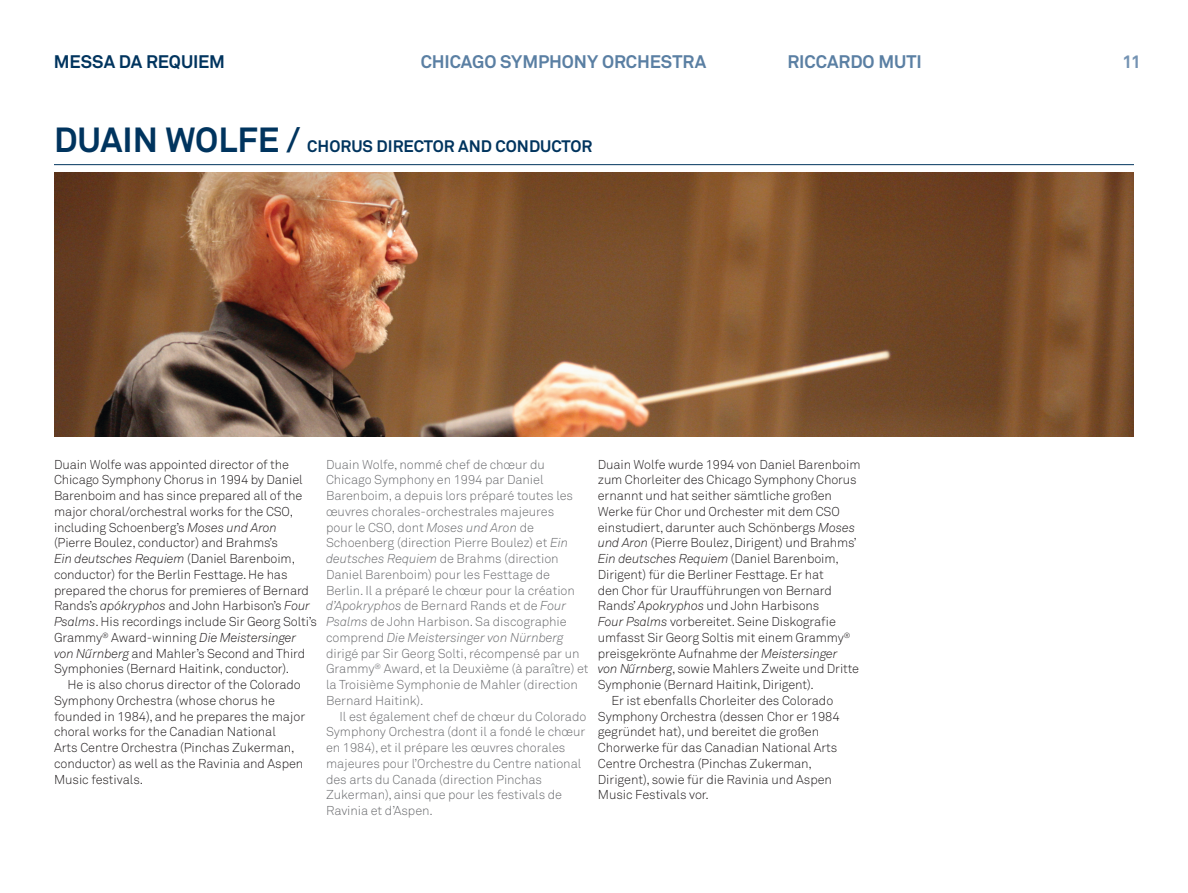
<style>
.page{position:relative;width:1188px;height:893px;background:#fff}
.page>*{position:absolute;margin:0;border:0;box-sizing:border-box;transform-origin:0 0}
.t1{font:700 34.5px "Akkurat";color:#00345e}
.t2{font:700 18px "Akkurat";letter-spacing:-.005em;color:#5a7fa3}
.t3{font:700 18px "Akkurat";color:#00345e}
.t4{font:700 18px "Akkurat";color:#7493b3}
.t5{font:700 16.5px "Akkurat";color:#00345e}
.t6{font:300 12.75px/15.8px "Akkurat";letter-spacing:-.01em;color:#231f20}
.t7{font:300 12.75px/15.8px "Akkurat";letter-spacing:-.005em;color:#6c6d70}
.t8{font:italic 300 12.75px "Akkurat";letter-spacing:-.01em;color:#231f20}
.s1{font-size:34.5px}
.s2{font-style:italic}
.s3{font-style:normal}
</style>
<div class="page">
<hr style="left:54px;top:164px;width:1080px;height:1px;background:#00345e">
<img style="left:55px;top:173px;width:1079px;height:264px">
<h2 class="t3" style="left:54px;top:50px;width:13px">MESSA</h2>
<h2 class="t3" style="left:119px;top:50px;width:40px">DA REQUIEM</h2>
<h2 class="t2" style="left:421px;top:50px;width:287px">CHICAGO SYMPHONY ORCHESTRA</h2>
<h2 class="t2" style="left:787px;top:50px;width:136px">RICCARDO MUTI</h2>
<h2 class="t4" style="left:1122px;top:50px;width:20px">11</h2>
<h1 class="t1" style="left:54px;top:118px;width:44px">DUAIN</h1>
<h1 class="t1" style="left:165px;top:118px;width:52px">WOLFE</h1>
<p class="t5" style="left:287px;top:135px;width:43px"><span class="s1">/</span> CHORUS</p>
<p class="t5" style="left:377px;top:135px;width:22px">DIRECTOR</p>
<p class="t5" style="left:458px;top:135px;width:13px">AND</p>
<p class="t5" style="left:496px;top:135px;width:12px">CONDUCTOR</p>
<p class="t6" style="left:54px;top:456px;width:265px">Duain Wolfe was appointed director of the Chicago Symphony Chorus in 1994 by Daniel Barenboim and has since prepared all of the major choral/orchestral works for the CSO, including Schoenberg’s <span class="s2">Moses und Aron </span>(Pierre Boulez, conductor) and Brahms’s<br><span class="s2">Ein deutsches Requiem</span> (Daniel Barenboim, conductor) for the Berlin Festtage. He has prepared the chorus for premieres of Bernard Rands’s <span class="s2">apókryphos</span> and John Harbison’s <span class="s2">Four Psalms</span>. His recordings include Sir Georg Solti’s Grammy<sup>®</sup> Award-winning <span class="s2">Die Meistersinger von N˝urnberg</span> and Mahler’s Second and Third Symphonies (Bernard Haitink, conductor).</p>
<p class="t6" style="left:54px;top:676px;width:253px;text-indent:14px">He is also chorus director of the Colorado Symphony Orchestra (whose chorus he founded in 1984), and he prepares the major choral works for the Canadian National<br>Arts Centre Orchestra (Pinchas Zukerman, conductor) as well as the Ravinia and Aspen Music festivals.</p>
<p class="t7" style="left:326px;top:456px;width:264px">Duain Wolfe, nommé chef de chœur du Chicago Symphony en 1994 par Daniel Barenboim, a depuis lors préparé toutes les œuvres chorales-orchestrales majeures<br>pour le CSO, dont <span class="s2">Moses und Aron</span> de Schoenberg (direction Pierre Boulez) et <span class="s2">Ein deutsches Requiem</span> de Brahms (direction Daniel Barenboim) pour les Festtage de Berlin. Il a préparé le chœur pour la création <span class="s2">d’Apokryphos</span> de Bernard Rands et de <span class="s2">Four Psalms</span> de John Harbison. Sa discographie comprend <span class="s2">Die Meistersinger von Nürnberg </span>dirigé par Sir Georg Solti, récompensé par un Grammy<sup>®</sup> Award, et la Deuxième (à paraître) et la Troisième Symphonie de Mahler (direction Bernard Haitink).</p>
<p class="t7" style="left:326px;top:708px;width:262px;text-indent:14px">Il est également chef de chœur du Colorado Symphony Orchestra (dont il a fondé le chœur en 1984), et il prépare les œuvres chorales majeures pour l’Orchestre du Centre national des arts du Canada (direction Pinchas Zukerman), ainsi que pour les festivals de Ravinia et d’Aspen.</p>
<p class="t6" style="left:598px;top:456px;width:264px">Duain Wolfe wurde 1994 von Daniel Barenboim</p>
<p class="t6" style="left:598px;top:471px;width:260px">zum Chorleiter des Chicago Symphony Chorus</p>
<p class="t6" style="left:598px;top:487px;width:236px">ernannt und hat seither sämtliche großen</p>
<p class="t6" style="left:598px;top:503px;width:243px">Werke für Chor und Orchester mit dem CSO</p>
<p class="t6" style="left:598px;top:519px;width:259px">einstudiert, darunter auch Schönbergs <span class="s2">Moses</span></p>
<p class="t6" style="left:598px;top:534px;width:260px"><span class="s2">und Aron</span> (Pierre Boulez, Dirigent) und Brahms’</p>
<p class="t8" style="left:598px;top:550px;width:243px">Ein deutsches Requiem <span class="s3">(Daniel Barenboim,</span></p>
<p class="t6" style="left:598px;top:566px;width:228px">Dirigent) für die Berliner Festtage. Er hat</p>
<p class="t6" style="left:598px;top:582px;width:235px">den Chor für Uraufführungen von Bernard</p>
<p class="t6" style="left:598px;top:597px;width:223px">Rands’ <span class="s2">Apokryphos</span> und John Harbisons</p>
<p class="t6" style="left:598px;top:613px;width:240px"><span class="s2">Four Psalms</span> vorbereitet. Seine Diskografie</p>
<p class="t6" style="left:598px;top:629px;width:254px">umfasst Sir Georg Soltis mit einem Grammy<sup>®</sup></p>
<p class="t6" style="left:598px;top:645px;width:241px">preisgekrönte Aufnahme der <span class="s2">Meistersinger</span></p>
<p class="t6" style="left:598px;top:660px;width:263px"><span class="s2">von N˝urnberg</span>, sowie Mahlers Zweite und Dritte</p>
<p class="t6" style="left:598px;top:676px;width:217px">Symphonie (Bernard Haitink, Dirigent).</p>
<p class="t6" style="left:611px;top:692px;width:223px">Er ist ebenfalls Chorleiter des Colorado</p>
<p class="t6" style="left:598px;top:708px;width:243px">Symphony Orchestra (dessen Chor er 1984</p>
<p class="t6" style="left:598px;top:723px;width:223px">gegründet hat), und bereitet die großen</p>
<p class="t6" style="left:598px;top:739px;width:241px">Chorwerke für das Canadian National Arts</p>
<p class="t6" style="left:598px;top:755px;width:216px">Centre Orchestra (Pinchas Zukerman,</p>
<p class="t6" style="left:598px;top:771px;width:236px">Dirigent), sowie für die Ravinia und Aspen</p>
<p class="t6" style="left:598px;top:786px;width:112px">Music Festivals vor.</p>
</div>
